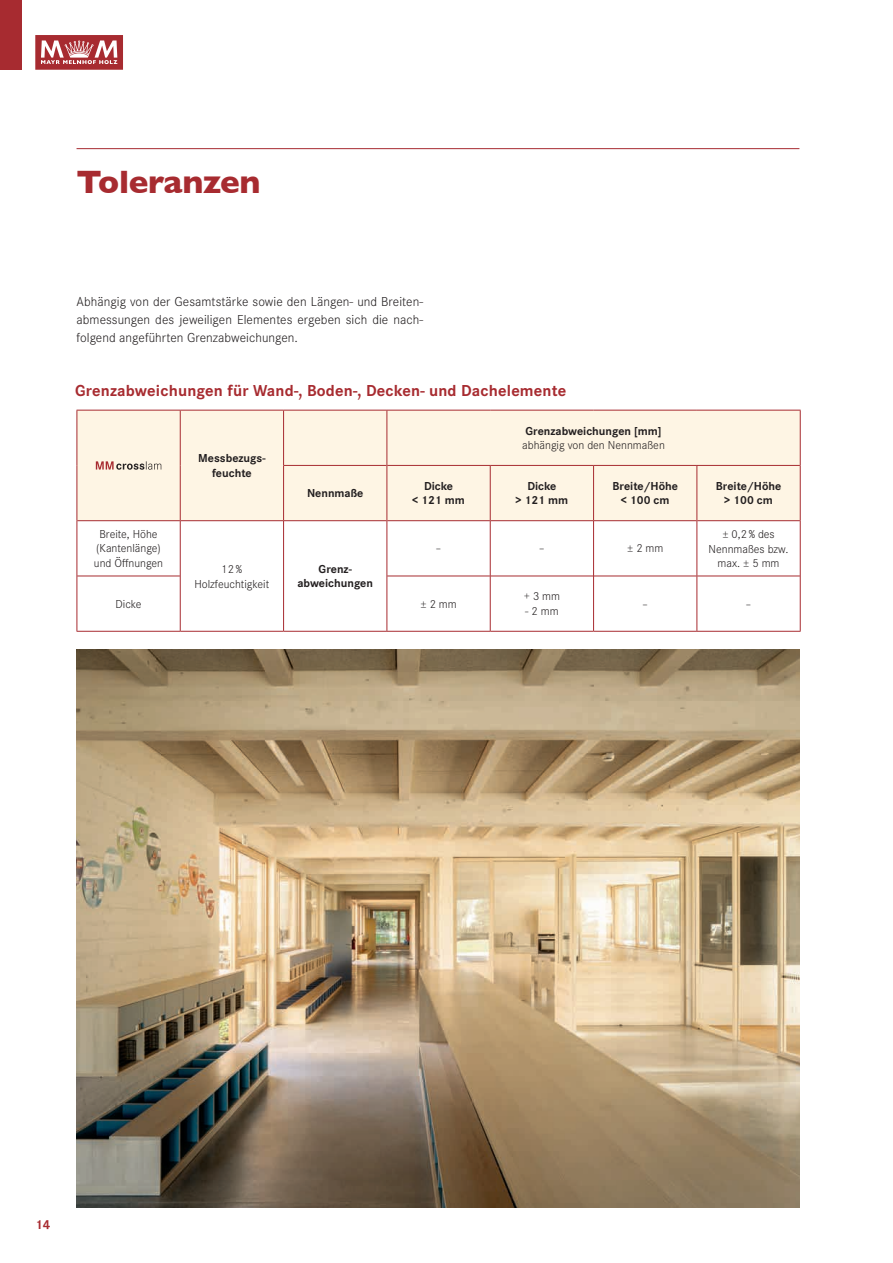
<style>
.page{position:relative;width:893px;height:1263px;background:#fff}
.page>*{position:absolute;margin:0;border:0;box-sizing:border-box;transform-origin:0 0}
.t1{font:700 33px "Gill Sans";letter-spacing:-.01em;color:#a72b30}
.t2{font:700 16.5px "Corporate S";letter-spacing:.01em;color:#a72b30}
.t3{font:300 13.5px/18px "Corporate S";letter-spacing:.005em;color:#231f20;text-align:justify}
.t4{font:700 13.5px "Corporate S";color:#a72b30}
.t5{font:300 12px/14.4px "Corporate S";color:#231f20;text-align:center}
.t6{font:700 12px/14.4px "Corporate S";color:#231f20;text-align:center}
</style>
<div class="page">
<svg style="left:35px;top:35px;width:88px;height:35px;background:#bd6064"></svg>
<div style="left:0;top:0;width:21px;height:69px;background:#a72b30"></div>
<hr style="left:77px;top:148px;width:722px;height:1px;background:#a72b30">
<div style="left:78px;top:411px;width:722px;height:109px;background:#fef5e4"></div>
<svg style="left:78px;top:521px;width:722px;height:55px"></svg>
<svg style="left:78px;top:576px;width:722px;height:55px"></svg>
<hr style="left:284px;top:465px;width:103px;height:1px;background:#a72b30">
<hr style="left:387px;top:465px;width:103px;height:1px;background:#a72b30">
<hr style="left:490px;top:465px;width:104px;height:1px;background:#a72b30">
<hr style="left:594px;top:465px;width:103px;height:1px;background:#a72b30">
<hr style="left:697px;top:465px;width:103px;height:1px;background:#a72b30">
<hr style="left:77px;top:520px;width:103px;height:1px;background:#a72b30">
<hr style="left:181px;top:520px;width:102px;height:1px;background:#a72b30">
<hr style="left:284px;top:520px;width:103px;height:1px;background:#a72b30">
<hr style="left:387px;top:520px;width:103px;height:1px;background:#a72b30">
<hr style="left:491px;top:520px;width:102px;height:1px;background:#a72b30">
<hr style="left:594px;top:520px;width:102px;height:1px;background:#a72b30">
<hr style="left:697px;top:520px;width:103px;height:1px;background:#a72b30">
<hr style="left:77px;top:576px;width:103px;height:1px;background:#a72b30">
<hr style="left:387px;top:576px;width:103px;height:1px;background:#a72b30">
<hr style="left:491px;top:576px;width:102px;height:1px;background:#a72b30">
<hr style="left:594px;top:576px;width:102px;height:1px;background:#a72b30">
<hr style="left:697px;top:576px;width:103px;height:1px;background:#a72b30">
<hr style="left:180px;top:410px;width:1px;height:55px;background:#a72b30">
<hr style="left:180px;top:465px;width:1px;height:56px;background:#a72b30">
<hr style="left:180px;top:521px;width:1px;height:55px;background:#a72b30">
<hr style="left:180px;top:576px;width:1px;height:55px;background:#a72b30">
<hr style="left:283px;top:410px;width:1px;height:55px;background:#a72b30">
<hr style="left:387px;top:410px;width:1px;height:55px;background:#a72b30">
<hr style="left:283px;top:465px;width:1px;height:56px;background:#a72b30">
<hr style="left:387px;top:465px;width:1px;height:56px;background:#a72b30">
<hr style="left:490px;top:466px;width:1px;height:55px;background:#a72b30">
<hr style="left:593px;top:466px;width:1px;height:55px;background:#a72b30">
<hr style="left:696px;top:466px;width:1px;height:55px;background:#a72b30">
<hr style="left:283px;top:521px;width:1px;height:55px;background:#a72b30">
<hr style="left:387px;top:521px;width:1px;height:55px;background:#a72b30">
<hr style="left:490px;top:521px;width:1px;height:55px;background:#a72b30">
<hr style="left:593px;top:521px;width:1px;height:55px;background:#a72b30">
<hr style="left:696px;top:521px;width:1px;height:55px;background:#a72b30">
<hr style="left:283px;top:576px;width:1px;height:55px;background:#a72b30">
<hr style="left:387px;top:576px;width:1px;height:55px;background:#a72b30">
<hr style="left:490px;top:576px;width:1px;height:55px;background:#a72b30">
<hr style="left:593px;top:576px;width:1px;height:55px;background:#a72b30">
<hr style="left:696px;top:576px;width:1px;height:55px;background:#a72b30">
<hr style="left:77px;top:410px;width:103px;height:1px;background:#a72b30">
<hr style="left:77px;top:410px;width:1px;height:55px;background:#a72b30">
<hr style="left:180px;top:410px;width:104px;height:1px;background:#a72b30">
<hr style="left:77px;top:465px;width:1px;height:56px;background:#a72b30">
<hr style="left:284px;top:410px;width:103px;height:1px;background:#a72b30">
<hr style="left:387px;top:410px;width:103px;height:1px;background:#a72b30">
<hr style="left:490px;top:410px;width:104px;height:1px;background:#a72b30">
<hr style="left:594px;top:410px;width:103px;height:1px;background:#a72b30">
<hr style="left:697px;top:410px;width:104px;height:1px;background:#a72b30">
<hr style="left:800px;top:410px;width:1px;height:55px;background:#a72b30">
<hr style="left:800px;top:465px;width:1px;height:56px;background:#a72b30">
<hr style="left:77px;top:521px;width:1px;height:55px;background:#a72b30">
<hr style="left:180px;top:631px;width:104px;height:1px;background:#a72b30">
<hr style="left:284px;top:631px;width:103px;height:1px;background:#a72b30">
<hr style="left:800px;top:521px;width:1px;height:55px;background:#a72b30">
<hr style="left:77px;top:576px;width:1px;height:55px;background:#a72b30">
<hr style="left:77px;top:631px;width:103px;height:1px;background:#a72b30">
<hr style="left:800px;top:576px;width:1px;height:55px;background:#a72b30">
<hr style="left:387px;top:631px;width:103px;height:1px;background:#a72b30">
<hr style="left:490px;top:631px;width:104px;height:1px;background:#a72b30">
<hr style="left:594px;top:631px;width:103px;height:1px;background:#a72b30">
<hr style="left:697px;top:631px;width:104px;height:1px;background:#a72b30">
<svg style="left:96px;top:461px;width:65px;height:9px"></svg>
<img style="left:77px;top:650px;width:722px;height:558px">
<h1 class="t1" style="left:77px;top:155px;width:185px">Toleranzen</h1>
<p class="t3" style="left:77px;top:292px;width:348px">Abhängig von der Gesamtstärke sowie den Längen- und Breiten&shy;abmessungen des jeweiligen Elementes ergeben sich die nach&shy;folgend angeführten Grenzabweichungen.</p>
<p class="t2" style="left:75px;top:379px;width:493px">Grenzabweichungen für Wand-, Boden-, Decken- und Dachelemente</p>
<p class="t5" style="left:94px;top:526px;width:71px">Breite, Höhe (Kantenlänge) und Öffnungen</p>
<p class="t6" style="left:198px;top:451px;width:69px">Messbezugs&shy;feuchte</p>
<p class="t6" style="left:526px;top:423px;width:137px">Grenzabweichungen [mm]</p>
<p class="t5" style="left:522px;top:437px;width:144px">abhängig von den Nennmaßen</p>
<p class="t6" style="left:307px;top:485px;width:58px">Nennmaße</p>
<p class="t6" style="left:412px;top:478px;width:54px">Dicke<br>&lt; 121 mm</p>
<p class="t6" style="left:516px;top:478px;width:54px">Dicke<br>&gt; 121 mm</p>
<p class="t6" style="left:612px;top:478px;width:67px">Breite/Höhe &lt; 100 cm</p>
<p class="t6" style="left:716px;top:478px;width:67px">Breite/Höhe &gt; 100 cm</p>
<p class="t5" style="left:194px;top:562px;width:76px">12%<br>Holzfeuchtigkeit</p>
<p class="t6" style="left:297px;top:561px;width:77px">Grenz&shy;abweichungen</p>
<p class="t5" style="left:436px;top:541px;width:7px">–</p>
<p class="t5" style="left:539px;top:541px;width:7px">–</p>
<p class="t5" style="left:627px;top:541px;width:38px">± 2 mm</p>
<p class="t5" style="left:708px;top:527px;width:82px">± 0,2 % des<br>Nennmaßes bzw. max. ± 5 mm</p>
<p class="t5" style="left:115px;top:596px;width:28px">Dicke</p>
<p class="t5" style="left:420px;top:596px;width:38px">± 2 mm</p>
<p class="t5" style="left:524px;top:589px;width:38px">+ 3 mm</p>
<p class="t5" style="left:525px;top:603px;width:35px">- 2 mm</p>
<p class="t5" style="left:642px;top:596px;width:7px">–</p>
<p class="t5" style="left:745px;top:596px;width:7px">–</p>
<p class="t4" style="left:35px;top:1215px;width:17px">14</p>
</div>
